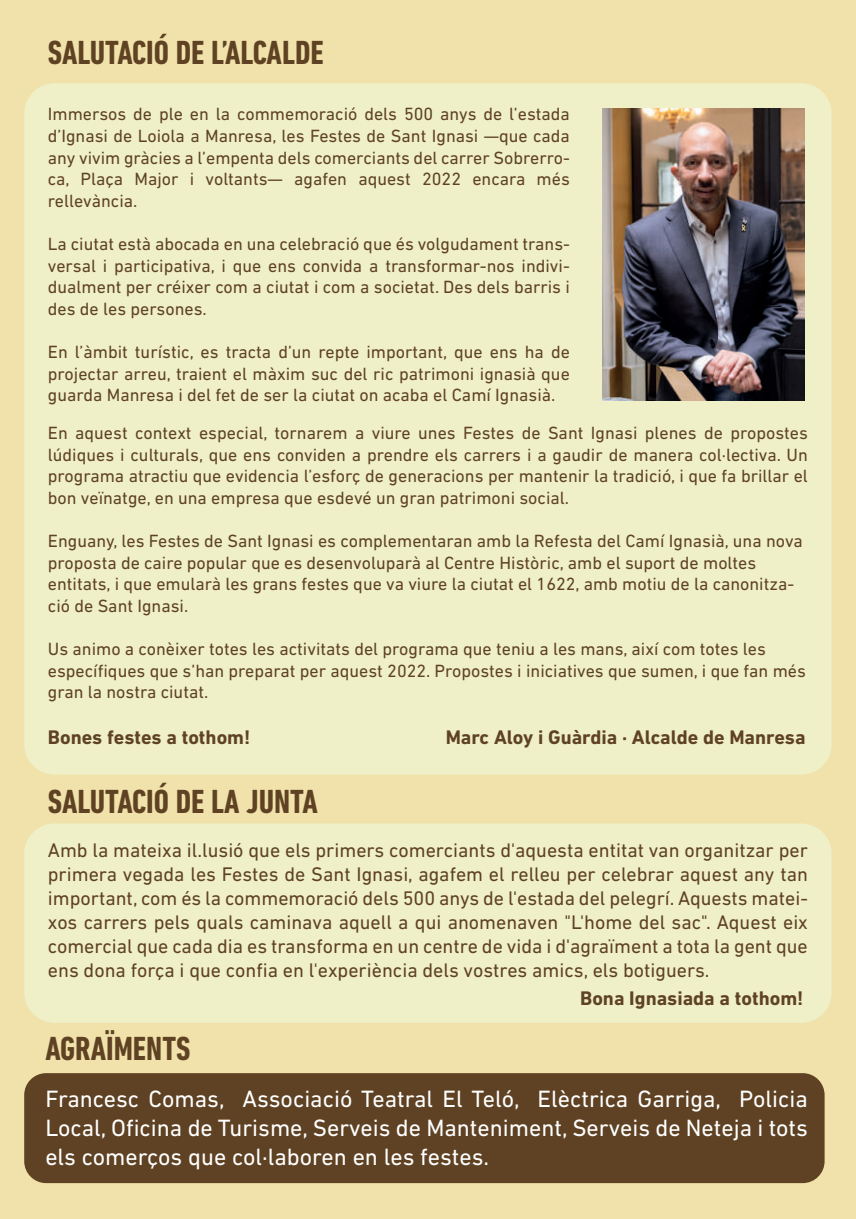
<style>
.page{position:relative;width:856px;height:1219px;background:#fff}
.page>*{position:absolute;margin:0;border:0;box-sizing:border-box;transform-origin:0 0}
.t1{font:700 condensed 34px "DIN Next LT Pro";color:#5f4223}
.t2{font:24px/28.8px "DIN Next LT Pro";color:#fff;text-align:justify}
.t3{font:20px/24px "DIN Next LT Pro";color:#5f4223;text-align:justify}
.t4{font:700 20px "DIN Next LT Pro";color:#5f4223}
.t5{font:18px/21.6px "DIN Next LT Pro";color:#5f4223;text-align:justify}
</style>
<div class="page">
<div style="left:0;top:0;width:856px;height:1218px;background:#f0e2aa"></div>
<div style="left:24px;top:823px;width:808px;height:199px;background:#eff0c7;border-radius:30px"></div>
<div style="left:24px;top:83px;width:808px;height:691px;background:#eff0c7;border-radius:30px"></div>
<div style="left:24px;top:1072px;width:801px;height:110px;background:#5f4223;border-radius:22px"></div>
<img style="left:603px;top:108px;width:202px;height:293px">
<h1 class="t1" style="left:48px;top:33px;width:277px">SALUTACIÓ DE L’ALCALDE</h1>
<p class="t5" style="left:48px;top:103px;width:524px">Immersos de ple en la commemoració dels 500 anys de l’estada d’Ignasi de Loiola a Manresa, les Festes de Sant Ignasi —que cada any vivim gràcies a l’empenta dels comerciants del carrer Sobrerro&shy;ca, Plaça Major i voltants— agafen aquest 2022 encara més rellevància.</p>
<p class="t5" style="left:48px;top:233px;width:524px">La ciutat està abocada en una celebració que és volgudament trans&shy;versal i participativa, i que ens convida a transformar-nos indivi&shy;dualment per créixer com a ciutat i com a societat. Des dels barris i des de les persones.</p>
<p class="t5" style="left:48px;top:341px;width:523px">En l’àmbit turístic, es tracta d’un repte important, que ens ha de projectar arreu, traient el màxim suc del ric patrimoni ignasià que guarda Manresa i del fet de ser la ciutat on acaba el Camí Ignasià.</p>
<p class="t5" style="left:48px;top:422px;width:762px">En aquest context especial, tornarem a viure unes Festes de Sant Ignasi plenes de propostes lúdiques i culturals, que ens conviden a prendre els carrers i a gaudir de manera col·lectiva. Un programa atractiu que evidencia l’esforç de generacions per mantenir la tradició, i que fa brillar el bon veïnatge, en una empresa que esdevé un gran patrimoni social.</p>
<p class="t5" style="left:48px;top:530px;width:757px;text-align:left">Enguany, les Festes de Sant Ignasi es complementaran amb la Refesta del Camí Ignasià, una nova proposta de caire popular que es desenvoluparà al Centre Històric, amb el suport de moltes entitats, i que emularà les grans festes que va viure la ciutat el 1622, amb motiu de la canonitza&shy;ció de Sant Ignasi.</p>
<p class="t5" style="left:48px;top:638px;width:760px;text-align:left">Us animo a conèixer totes les activitats del programa que teniu a les mans, així com totes les específiques que s’han preparat per aquest 2022. Propostes i iniciatives que sumen, i que fan més gran la nostra ciutat.</p>
<p class="t4" style="left:48px;top:725px;width:204px">Bones festes a tothom!</p>
<p class="t4" style="left:446px;top:725px;width:361px">Marc Aloy i Guàrdia · Alcalde de Manresa</p>
<h1 class="t1" style="left:48px;top:782px;width:271px">SALUTACIÓ DE LA JUNTA</h1>
<p class="t3" style="left:48px;top:838px;width:762px">Amb la mateixa il.lusió que els primers comerciants d'aquesta entitat van organitzar per primera vegada les Festes de Sant Ignasi, agafem el relleu per celebrar aquest any tan important, com és la commemoració dels 500 anys de l'estada del pelegrí. Aquests matei&shy;xos carrers pels quals caminava aquell a qui anomenaven "L'home del sac". Aquest eix comercial que cada dia es transforma en un centre de vida i d'agraïment a tota la gent que ens dona força i que confia en l'experiència dels vostres amics, els botiguers.</p>
<p class="t4" style="left:580px;top:986px;width:225px">Bona Ignasiada a tothom!</p>
<h1 class="t1" style="left:45px;top:1028px;width:147px">AGRAÏMENTS</h1>
<h2 class="t2" style="left:45px;top:1083px;width:764px">Francesc Comas, Associació Teatral El Teló, Elèctrica Garriga, Policia Local, Oficina de Turisme, Serveis de Manteniment, Serveis de Neteja i tots els comerços que col·laboren en les festes.</h2>
</div>
